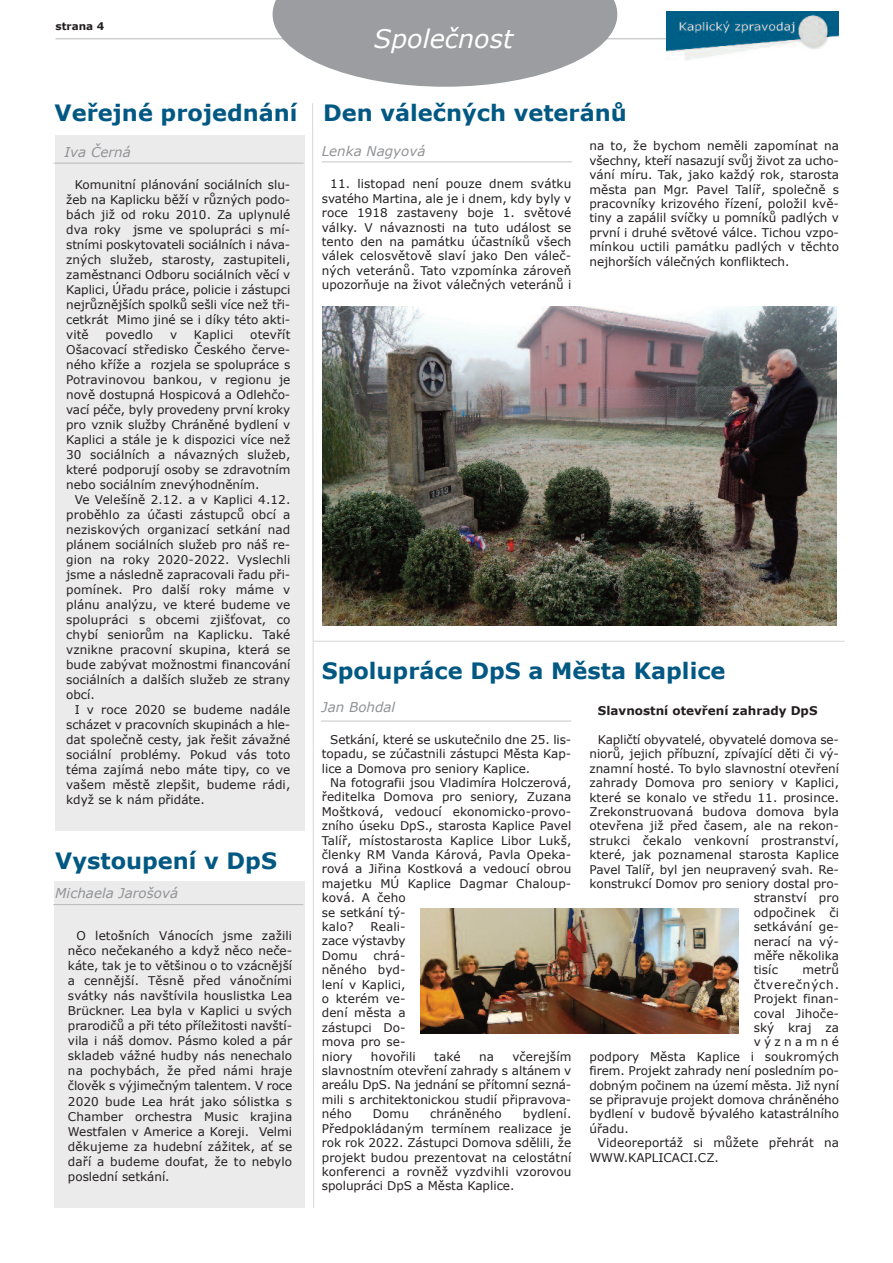
<style>
.page{position:relative;width:893px;height:1263px;background:#fff}
.page>*{position:absolute;margin:0;border:0;box-sizing:border-box;transform-origin:0 0}
.t1{font:italic 25.5px "Verdana";color:#fff}
.t2{font:700 22.5px "Verdana";color:#005883}
.t3{font:italic 13.5px "Verdana";color:#919396}
.t4{font:12px/15px "Verdana";color:#231f20;text-align:justify}
.t5{font:700 12px "Verdana";color:#231f20}
.t6{font:12px "Verdana";letter-spacing:.065em;color:#231f20}
.t7{font:12px "Verdana";letter-spacing:.28em;color:#231f20}
.t8{font:700 10.5px "Verdana";color:#231f20}
</style>
<div class="page">
<hr style="left:56px;top:38px;width:777px;height:1px;background:#cbcccd">
<div style="left:55px;top:135px;width:250px;height:695px;background:#ecebeb"></div>
<div style="left:54px;top:881px;width:250px;height:327px;background:#ecebeb"></div>
<svg style="left:312px;top:103px;width:2px;height:1105px"></svg>
<hr style="left:322px;top:161px;width:250px;height:1px;background:#dadadb">
<hr style="left:314px;top:641px;width:531px;height:1px;background:#e1e1e1">
<img style="left:666px;top:11px;width:173px;height:49px">
<svg style="left:273px;top:0;width:344px;height:87px"></svg>
<img style="left:322px;top:306px;width:515px;height:320px">
<hr style="left:321px;top:721px;width:250px;height:1px;background:#dfdfe0">
<img style="left:421px;top:909px;width:318px;height:124px">
<hr style="left:53px;top:163px;width:251px;height:1px;background:#cdcdce">
<hr style="left:53px;top:904px;width:250px;height:1px;background:#bfbfc0">
<p class="t8" style="left:56px;top:19px;width:50px">strana 4</p>
<h2 class="t2" style="left:55px;top:98px;width:244px">Veřejné projednání</h2>
<p class="t3" style="left:64px;top:143px;width:68px">Iva Černá</p>
<p class="t4" style="left:66px;top:177px;width:226px;text-indent:9px">Komunitní plánování sociálních slu&shy;žeb na Kaplicku běží v různých podo&shy;bách již od roku 2010. Za uplynulé dva roky jsme ve spolupráci s mí&shy;stními poskytovateli sociálních i náva&shy;zných služeb, starosty, zastupiteli, zaměstnanci Odboru sociálních věcí v Kaplici, Úřadu práce, policie i zástupci nejrůznějších spolků sešli více než tři&shy;cetkrát Mimo jiné se i díky této akti&shy;vitě</p>
<p class="t4" style="left:66px;top:327px;width:226px;text-indent:184px">otevřít Ošacovací středisko Českého červe&shy;ného kříže a rozjela se spolupráce s Potravinovou bankou, v regionu je nově dostupná Hospicová a Odlehčo&shy;vací péče, byly provedeny první kroky pro vznik služby Chráněné bydlení v Kaplici a stále je k dispozici více než 30 sociálních a návazných služeb, které podporují osoby se zdravotním nebo sociálním znevýhodněním.</p>
<p class="t4" style="left:66px;top:492px;width:226px;text-indent:9px">Ve Velešíně 2.12. a v Kaplici 4.12. proběhlo za účasti zástupců obcí a neziskových organizací setkání nad plánem sociálních služeb pro náš re&shy;gion na roky 2020-2022. Vyslechli jsme a následně zapracovali řadu při&shy;pomínek. Pro další roky máme v plánu analýzu, ve které budeme ve spolupráci s obcemi zjišťovat, co chybí seniorům na Kaplicku. Také vznikne pracovní skupina, která se bude zabývat možnostmi financování sociálních a dalších služeb ze strany obcí.</p>
<p class="t4" style="left:66px;top:702px;width:226px;text-indent:9px">I v roce 2020 se budeme nadále scházet v pracovních skupinách a hle&shy;dat společně cesty, jak řešit závažné sociální problémy. Pokud vás toto téma zajímá nebo máte tipy, co ve vašem městě zlepšit, budeme rádi, když se k nám přidáte.</p>
<p class="t4" style="left:106px;top:327px;width:49px">povedlo</p>
<p class="t4" style="left:170px;top:327px;width:9px">v</p>
<p class="t4" style="left:194px;top:327px;width:41px">Kaplici</p>
<h2 class="t2" style="left:55px;top:846px;width:223px">Vystoupení v DpS</h2>
<p class="t3" style="left:55px;top:885px;width:124px">Michaela Jarošová</p>
<p class="t4" style="left:68px;top:928px;width:226px;text-indent:9px">O letošních Vánocích jsme zažili něco nečekaného a když něco neče&shy;káte, tak je to většinou o to vzácnější a cennější. Těsně před vánočními svátky nás navštívila houslistka Lea Brückner. Lea byla v Kaplici u svých prarodičů a při této příležitosti navští&shy;vila i náš domov. Pásmo koled a pár skladeb vážné hudby nás nenechalo na pochybách, že před námi hraje člověk s výjimečným talentem. V roce 2020 bude Lea hrát jako sólistka s Chamber orchestra Music krajina Westfalen v Americe a Koreji. Velmi děkujeme za hudební zážitek, ať se daří a budeme doufat, že to nebylo poslední setkání.</p>
<h1 class="t1" style="left:374px;top:22px;width:141px">Společnost</h1>
<h2 class="t2" style="left:323px;top:98px;width:305px">Den válečných veteránů</h2>
<p class="t3" style="left:322px;top:143px;width:105px">Lenka Nagyová</p>
<p class="t4" style="left:589px;top:138px;width:251px;line-height:14.4px">na to, že bychom neměli zapomínat na všechny, kteří nasazují svůj život za ucho&shy;vání míru. Tak, jako každý rok, starosta města pan Mgr. Pavel Talíř, společně s pracovníky krizového řízení, položil kvě&shy;tiny a zapálil svíčky u pomníků padlých v první i druhé světové válce. Tichou vzpo&shy;mínkou uctili památku padlých v těchto nejhorších válečných konfliktech.</p>
<p class="t4" style="left:322px;top:176px;width:251px;line-height:14.4px;text-indent:9px">11. listopad není pouze dnem svátku svatého Martina, ale je i dnem, kdy byly v roce 1918 zastaveny boje 1. světové války. V návaznosti na tuto událost se tento den na památku účastníků všech válek celosvětově slaví jako Den váleč&shy;ných veteránů. Tato vzpomínka zároveň upozorňuje na život válečných veteránů i</p>
<h2 class="t2" style="left:322px;top:657px;width:405px">Spolupráce DpS a Města Kaplice</h2>
<p class="t3" style="left:322px;top:698px;width:75px">Jan Bohdal</p>
<p class="t5" style="left:598px;top:703px;width:221px">Slavnostní otevření zahrady DpS</p>
<p class="t4" style="left:598px;top:732px;width:243px">Kapličtí obyvatelé, obyvatelé domova se-</p>
<p class="t4" style="left:589px;top:746px;width:251px">niorů, jejich příbuzní, zpívající děti či vý-</p>
<p class="t4" style="left:589px;top:760px;width:251px">znamní hosté. To bylo slavnostní otevření</p>
<p class="t4" style="left:589px;top:775px;width:251px">zahrady Domova pro seniory v Kaplici,</p>
<p class="t4" style="left:589px;top:789px;width:251px">které se konalo ve středu 11. prosince.</p>
<p class="t4" style="left:589px;top:804px;width:251px">Zrekonstruovaná budova domova byla</p>
<p class="t4" style="left:589px;top:818px;width:251px">otevřena již před časem, ale na rekon-</p>
<p class="t4" style="left:589px;top:832px;width:251px">strukci čekalo venkovní prostranství,</p>
<p class="t4" style="left:589px;top:847px;width:251px">které, jak poznamenal starosta Kaplice</p>
<p class="t4" style="left:589px;top:861px;width:251px">Pavel Talíř, byl jen neupravený svah. Re-</p>
<p class="t4" style="left:589px;top:876px;width:251px">konstrukcí Domov pro seniory dostal pro-</p>
<p class="t4" style="left:754px;top:890px;width:87px">stranství pro</p>
<p class="t4" style="left:754px;top:904px;width:87px">odpočinek či</p>
<p class="t4" style="left:754px;top:919px;width:87px">setkávání ge-</p>
<p class="t4" style="left:754px;top:933px;width:87px">nerací na vý-</p>
<p class="t4" style="left:754px;top:948px;width:87px">měře několika</p>
<p class="t4" style="left:754px;top:962px;width:26px">tisíc</p>
<p class="t4" style="left:802px;top:962px;width:38px">metrů</p>
<p class="t6" style="left:754px;top:977px;width:87px">čtverečných.</p>
<p class="t4" style="left:754px;top:991px;width:87px">Projekt finan-</p>
<p class="t4" style="left:754px;top:1005px;width:87px">coval Jihoče-</p>
<p class="t4" style="left:754px;top:1020px;width:87px">ský kraj za</p>
<p class="t7" style="left:754px;top:1034px;width:87px">významné</p>
<p class="t4" style="left:589px;top:1048px;width:251px">podpory Města Kaplice i soukromých</p>
<p class="t4" style="left:589px;top:1063px;width:251px">firem. Projekt zahrady není posledním po-</p>
<p class="t4" style="left:589px;top:1077px;width:251px">dobným počinem na území města. Již nyní</p>
<p class="t4" style="left:589px;top:1092px;width:251px">se připravuje projekt domova chráněného</p>
<p class="t4" style="left:589px;top:1106px;width:251px">bydlení v budově bývalého katastrálního</p>
<p class="t4" style="left:589px;top:1120px;width:41px">úřadu.</p>
<p class="t4" style="left:598px;top:1135px;width:243px">Videoreportáž si můžete přehrát na</p>
<p class="t4" style="left:589px;top:1149px;width:131px">WWW.KAPLICACI.CZ.</p>
<p class="t4" style="left:322px;top:732px;width:251px;line-height:14.4px;text-indent:9px">Setkání, které se uskutečnilo dne 25. lis&shy;topadu, se zúčastnili zástupci Města Kap&shy;lice a Domova pro seniory Kaplice.</p>
<p class="t4" style="left:322px;top:775px;width:251px;line-height:14.4px;text-align:left;text-indent:9px">Na fotografii jsou Vladimíra Holczerová, ředitelka Domova pro seniory, Zuzana<br>Moštková, vedoucí ekonomicko-provo&shy;zního úseku DpS., starosta Kaplice Pavel<br>Talíř, místostarosta Kaplice Libor Lukš, členky RM Vanda Kárová, Pavla Opeka&shy;rová a Jiřina Kostková a vedoucí obrou majetku MÚ Kaplice Dagmar Chaloup&shy;ková. A čeho<br>se setkání tý-<br>kalo?</p>
<p class="t4" style="left:322px;top:919px;width:85px;line-height:14.4px;text-indent:49px">Reali&shy;zace výstavby Domu</p>
<p class="t4" style="left:322px;top:948px;width:85px;line-height:14.4px;text-indent:52px">chrá&shy;něného byd&shy;lení v Kaplici, o kterém ve&shy;dení města a zástupci Do&shy;mova pro se&shy;niory</p>
<p class="t4" style="left:322px;top:1049px;width:251px;line-height:14.4px;text-indent:191px">včerejším slavnostním otevření zahrady s altánem v areálu DpS. Na jednání se přítomní sezná&shy;mili s architektonickou studií připravova&shy;ného</p>
<p class="t4" style="left:371px;top:1048px;width:46px">hovořili</p>
<p class="t4" style="left:434px;top:1048px;width:28px">také</p>
<p class="t4" style="left:479px;top:1048px;width:16px">na</p>
<p class="t4" style="left:322px;top:1106px;width:251px;line-height:14.4px;text-indent:201px">bydlení.<br>Předpokládaným termínem realizace je rok rok 2022. Zástupci Domova sdělili, že projekt budou prezentovat na celostátní konferenci a rovněž vyzdvihli vzorovou spolupráci DpS a Města Kaplice.</p>
<p class="t4" style="left:373px;top:1106px;width:38px">Domu</p>
<p class="t4" style="left:430px;top:1106px;width:73px">chráněného</p>
</div>
